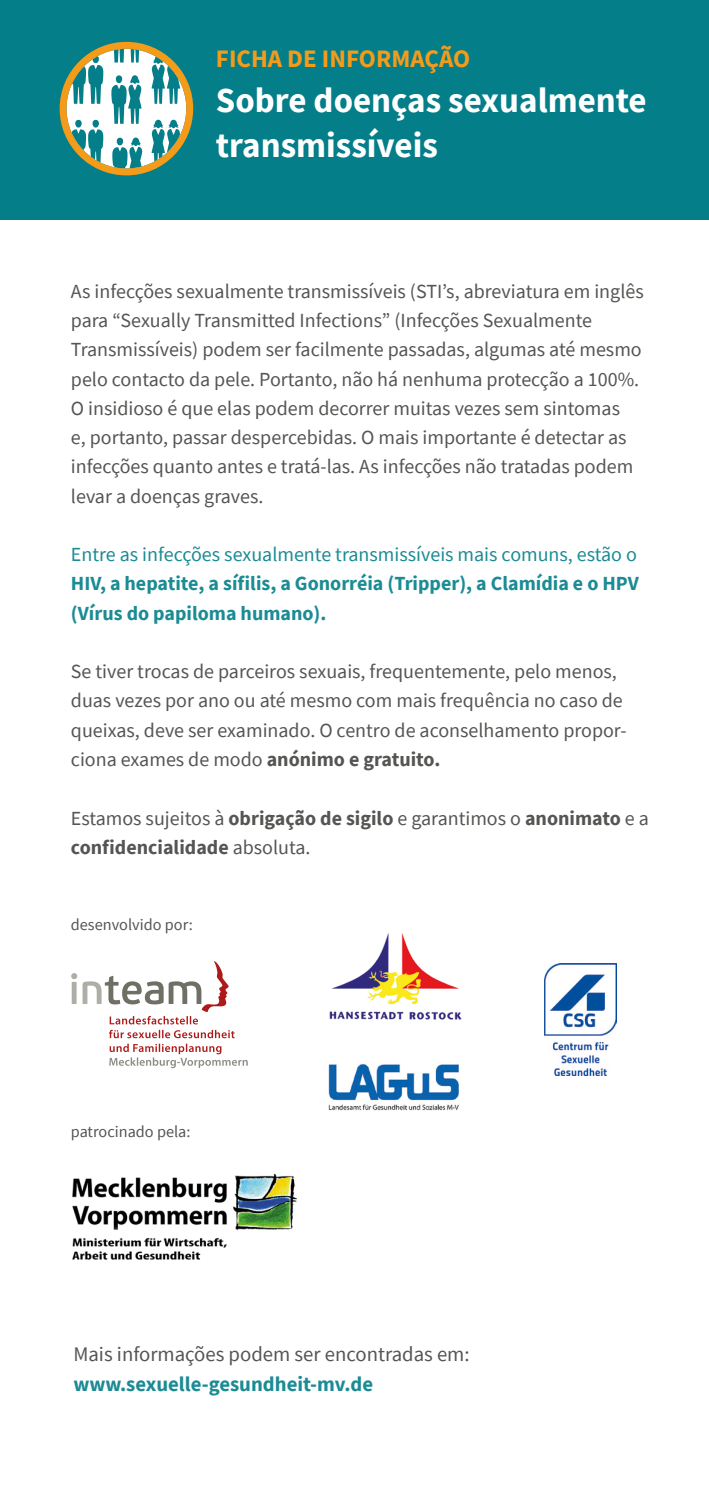
<style>
.page{position:relative;width:709px;height:1489px;background:#fff}
.page>*{position:absolute;margin:0;border:0;box-sizing:border-box;transform-origin:0 0}
.t1{font:700 35px/45px "Source Sans Pro";color:#fff}
.t2{font:700 25px "Source Sans Pro";color:#f59b1a}
.t3{font:20.75px "Source Sans Pro";color:#555554}
.t4{font:700 20.75px "Source Sans Pro";color:#1b8b94}
.t5{font:20px/29.2px "Source Sans Pro";color:#555554}
.t6{font:700 20px/29.2px "Source Sans Pro";color:#555554}
.t7{font:700 20px/29.2px "Source Sans Pro";color:#1b8b94}
.t8{font:20px "Source Sans Pro";color:#1b8b94}
.t9{font:16.25px "Source Sans Pro";color:#555554}
.s1{font-weight:700}
.s2{font-weight:400}
</style>
<div class="page">
<div style="left:0;top:0;width:709px;height:219px;background:#047e88"></div>
<div style="left:67px;top:49px;width:119px;height:119px;background:#fff;border-radius:60px"></div>
<svg style="left:111px;top:75px;width:30px;height:49px"></svg>
<svg style="left:111px;top:50px;width:30px;height:13px"></svg>
<svg style="left:112px;top:137px;width:30px;height:30px"></svg>
<svg style="left:152px;top:120px;width:28px;height:48px"></svg>
<svg style="left:152px;top:55px;width:28px;height:49px"></svg>
<svg style="left:71px;top:120px;width:32px;height:48px"></svg>
<svg style="left:71px;top:55px;width:32px;height:49px"></svg>
<div style="left:60px;top:42px;width:133px;height:133px;border:7px solid #f59b1a;border-radius:50%"></div>
<svg style="left:71px;top:961px;width:177px;height:107px"></svg>
<img style="left:328px;top:1064px;width:131px;height:47px">
<img style="left:329px;top:933px;width:133px;height:87px">
<img style="left:72px;top:1173px;width:224px;height:87px">
<img style="left:544px;top:963px;width:72px;height:111px">
<p class="t2" style="left:216px;top:41px;width:256px">FICHA DE INFORMAÇÃO</p>
<h1 class="t1" style="left:216px;top:77px;width:432px">Sobre doenças sexualmente transmissíveis</h1>
<p class="t5" style="left:71px;top:276px;width:574px">As infecções sexualmente transmissíveis (STI’s, abreviatura em inglês para “Sexually Transmitted Infections” (Infecções Sexualmente Transmissíveis) podem ser facilmente passadas, algumas até mesmo pelo contacto da pele. Portanto, não há nenhuma protecção a 100%.<br>O insidioso é que elas podem decorrer muitas vezes sem sintomas<br>e, portanto, passar despercebidas. O mais importante é detectar as infecções quanto antes e tratá-las. As infecções não tratadas podem levar a doenças graves.</p>
<p class="t8" style="left:71px;top:542px;width:567px">Entre as infecções sexualmente transmissíveis mais comuns, estão o</p>
<p class="t7" style="left:71px;top:569px;width:569px">HIV, a hepatite, a sífilis, a Gonorréia (Tripper), a Clamídia e o HPV (Vírus do papiloma humano).</p>
<p class="t5" style="left:71px;top:656px;width:557px">Se tiver trocas de parceiros sexuais, frequentemente, pelo menos, duas vezes por ano ou até mesmo com mais frequência no caso de queixas, deve ser examinado. O centro de aconselhamento propor&shy;ciona exames de modo <span class="s1">anónimo e gratuito.</span></p>
<p class="t6" style="left:71px;top:803px;width:579px"><span class="s2">Estamos sujeitos à</span> obrigação de sigilo <span class="s2">e garantimos o</span> anonimato <span class="s2">e a </span>confidencialidade <span class="s2">absoluta.</span></p>
<p class="t9" style="left:71px;top:914px;width:123px">desenvolvido por:</p>
<p class="t9" style="left:71px;top:1121px;width:121px">patrocinado pela:</p>
<p class="t3" style="left:73px;top:1341px;width:397px">Mais informações podem ser encontradas em:</p>
<p class="t4" style="left:73px;top:1369px;width:301px">www.sexuelle-gesundheit-mv.de</p>
</div>
